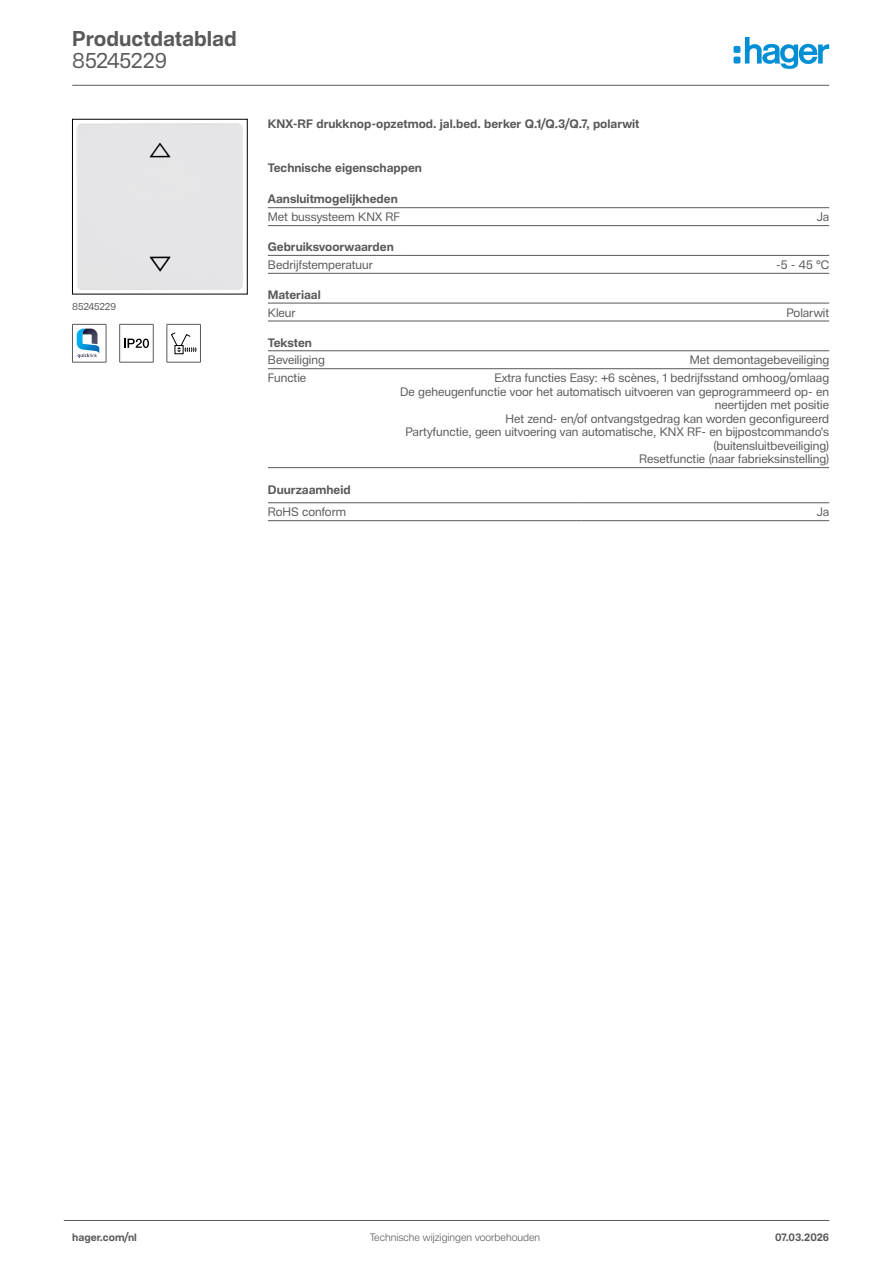
<style>
.page{position:relative;width:893px;height:1263px;background:#fff}
.page>*{position:absolute;margin:0;border:0;box-sizing:border-box;transform-origin:0 0}
.t1{font:700 21px "Hager Scale";color:#58595b}
.t2{font:21px "Hager Scale";letter-spacing:-.005em;color:#58595b}
.t3{font:12px/13.5px "Hager Scale";color:#58595b;text-align:right}
.t4{font:700 12px "Hager Scale";color:#58595b}
.t5{font:300 10.5px "Hager Scale";color:#58595b}
.t6{font:700 10.5px "Hager Scale";color:#58595b}
.t7{font:9.75px "Hager Scale";letter-spacing:-.005em;color:#58595b}
</style>
<div class="page">
<hr style="left:64px;top:1220px;width:765px;height:1px;background:#58595b">
<hr style="left:72px;top:85px;width:757px;height:1px;background:#58595b">
<svg style="left:745px;top:37px;width:84px;height:32px"></svg>
<div style="left:733px;top:46px;width:7px;height:7px;background:#008fd5;border-radius:2px"></div>
<div style="left:733px;top:57px;width:7px;height:7px;background:#008fd5;border-radius:2px"></div>
<div style="left:77px;top:123px;width:166px;height:167px;background:#e5e5e7"></div>
<hr style="left:72px;top:324px;width:34px;height:1px;background:#58595b">
<hr style="left:72px;top:324px;width:1px;height:38px;background:#58595b">
<hr style="left:106px;top:324px;width:1px;height:38px;background:#58595b">
<hr style="left:119px;top:324px;width:34px;height:1px;background:#58595b">
<hr style="left:119px;top:324px;width:1px;height:38px;background:#58595b">
<hr style="left:153px;top:324px;width:1px;height:38px;background:#58595b">
<hr style="left:167px;top:324px;width:34px;height:1px;background:#58595b">
<hr style="left:167px;top:324px;width:1px;height:38px;background:#58595b">
<hr style="left:200px;top:324px;width:1px;height:38px;background:#58595b">
<hr style="left:72px;top:362px;width:34px;height:1px;background:#58595b">
<hr style="left:119px;top:362px;width:34px;height:1px;background:#58595b">
<hr style="left:167px;top:362px;width:34px;height:1px;background:#58595b">
<svg style="left:77px;top:329px;width:22px;height:29px"></svg>
<svg style="left:124px;top:339px;width:25px;height:9px"></svg>
<svg style="left:171px;top:332px;width:25px;height:22px"></svg>
<hr style="left:268px;top:207px;width:132px;height:1px;background:#58595b">
<hr style="left:400px;top:207px;width:429px;height:1px;background:#58595b">
<hr style="left:268px;top:225px;width:132px;height:1px;background:#58595b">
<hr style="left:400px;top:225px;width:429px;height:1px;background:#58595b">
<hr style="left:268px;top:255px;width:132px;height:1px;background:#58595b">
<hr style="left:400px;top:255px;width:429px;height:1px;background:#58595b">
<hr style="left:268px;top:273px;width:132px;height:1px;background:#58595b">
<hr style="left:400px;top:273px;width:429px;height:1px;background:#58595b">
<hr style="left:268px;top:303px;width:132px;height:1px;background:#58595b">
<hr style="left:400px;top:303px;width:429px;height:1px;background:#58595b">
<hr style="left:268px;top:321px;width:132px;height:1px;background:#58595b">
<hr style="left:400px;top:321px;width:429px;height:1px;background:#58595b">
<hr style="left:268px;top:350px;width:132px;height:1px;background:#58595b">
<hr style="left:400px;top:350px;width:429px;height:1px;background:#58595b">
<hr style="left:268px;top:368px;width:132px;height:1px;background:#58595b">
<hr style="left:268px;top:467px;width:132px;height:1px;background:#58595b">
<hr style="left:400px;top:368px;width:429px;height:1px;background:#58595b">
<hr style="left:400px;top:467px;width:429px;height:1px;background:#58595b">
<hr style="left:268px;top:502px;width:313px;height:1px;background:#58595b">
<hr style="left:268px;top:520px;width:313px;height:1px;background:#58595b">
<hr style="left:581px;top:502px;width:248px;height:1px;background:#58595b">
<hr style="left:581px;top:520px;width:248px;height:1px;background:#58595b">
<h1 class="t1" style="left:72px;top:25px;width:166px">Productdatablad</h1>
<h1 class="t2" style="left:72px;top:48px;width:96px">85245229</h1>
<p class="t7" style="left:72px;top:301px;width:45px">85245229</p>
<p class="t4" style="left:268px;top:117px;width:373px">KNX-RF drukknop-opzetmod. jal.bed. berker Q.1/Q.3/Q.7, polarwit</p>
<p class="t4" style="left:268px;top:160px;width:156px">Technische eigenschappen</p>
<p class="t4" style="left:268px;top:192px;width:131px">Aansluitmogelijkheden</p>
<p class="t3" style="left:268px;top:210px;width:134px">Met bussysteem KNX RF</p>
<p class="t3" style="left:817px;top:210px;width:14px">Ja</p>
<p class="t4" style="left:268px;top:240px;width:127px">Gebruiksvoorwaarden</p>
<p class="t3" style="left:268px;top:258px;width:106px">Bedrijfstemperatuur</p>
<p class="t3" style="left:776px;top:258px;width:55px">-5 - 45 °C</p>
<p class="t4" style="left:268px;top:287px;width:54px">Materiaal</p>
<p class="t3" style="left:268px;top:306px;width:29px">Kleur</p>
<p class="t3" style="left:786px;top:306px;width:44px">Polarwit</p>
<p class="t4" style="left:268px;top:335px;width:46px">Teksten</p>
<p class="t3" style="left:268px;top:353px;width:58px">Beveiliging</p>
<p class="t3" style="left:690px;top:353px;width:141px">Met demontagebeveiliging</p>
<p class="t3" style="left:268px;top:371px;width:40px">Functie</p>
<p class="t3" style="left:400px;top:371px;width:431px">Extra functies Easy: +6 scènes, 1 bedrijfsstand omhoog/omlaag<br>De geheugenfunctie voor het automatisch uitvoeren van geprogrammeerd op- en neertijden met positie<br>Het zend- en/of ontvangstgedrag kan worden geconfigureerd<br>Partyfunctie, geen uitvoering van automatische, KNX RF- en bijpostcommando's (buitensluitbeveiliging)<br>Resetfunctie (naar fabrieksinstelling)</p>
<p class="t4" style="left:268px;top:483px;width:84px">Duurzaamheid</p>
<p class="t3" style="left:268px;top:505px;width:80px">RoHS conform</p>
<p class="t3" style="left:817px;top:505px;width:14px">Ja</p>
<p class="t6" style="left:72px;top:1231px;width:66px">hager.com/nl</p>
<p class="t5" style="left:370px;top:1231px;width:172px">Technische wijzigingen voorbehouden</p>
<p class="t6" style="left:775px;top:1231px;width:55px">07.03.2026</p>
</div>
